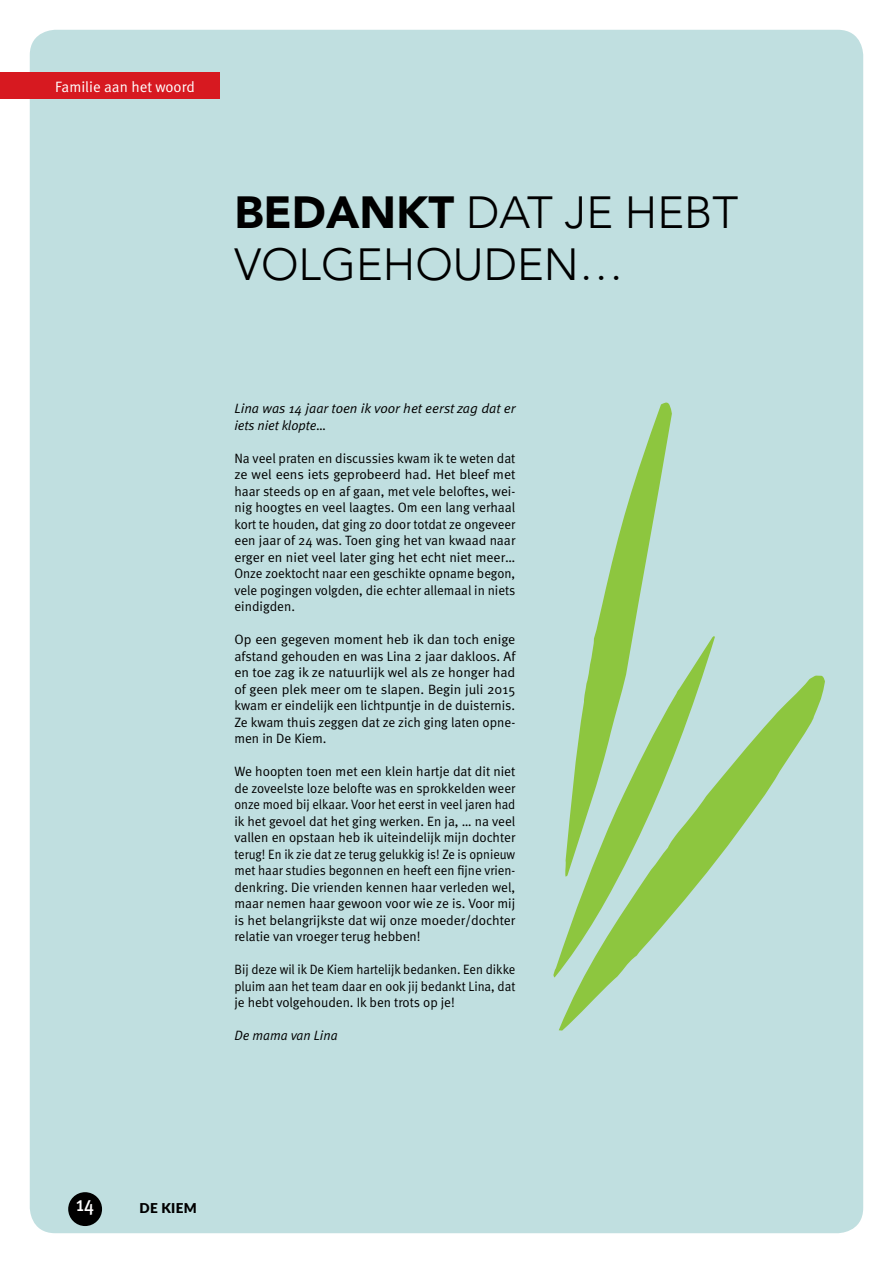
<style>
.page{position:relative;width:893px;height:1263px;background:#fff}
.page>*{position:absolute;margin:0;border:0;box-sizing:border-box;transform-origin:0 0}
.t1{font:300 45px/51.8px "Avenir";color:#000}
.t2{font:500 21px "Meta Cond";color:#fff}
.t3{font:15px "Meta Normal";color:#fff}
.t4{font:13.5px/16.5px "Meta Normal";color:#000;text-align:justify}
.t5{font:13.5px/16.5px "Meta Normal";color:#000;text-align:justify;scale:.94 1}
.t6{font:italic 13.5px/16.5px "Meta Normal";color:#000}
.t7{font:900 13.5px "Lato";letter-spacing:.02em;color:#000}
.s1{font-weight:900}
</style>
<div class="page">
<div style="left:30px;top:30px;width:833px;height:1203px;background:#c0dfe0;border-radius:26px"></div>
<div style="left:0;top:73px;width:219px;height:26px;background:#d71920"></div>
<svg style="left:594px;top:402px;width:78px;height:234px"></svg>
<svg style="left:553px;top:636px;width:162px;height:341px"></svg>
<svg style="left:559px;top:676px;width:266px;height:354px"></svg>
<div style="left:68px;top:1192px;width:34px;height:34px;background:#000;border-radius:50%"></div>
<p class="t3" style="left:55px;top:78px;width:141px">Familie aan het woord</p>
<h1 class="t1" style="left:234px;top:187px;width:505px"><span class="s1">BEDANKT</span> DAT JE HEBT<br>VOLGEHOUDEN…</h1>
<p class="t6" style="left:234px;top:400px;width:283px">Lina was 14 jaar toen ik voor het eerst zag dat er iets niet klopte…</p>
<p class="t4" style="left:234px;top:450px;width:283px">Na veel praten en discussies kwam ik te weten dat ze wel eens iets geprobeerd had. Het bleef met haar steeds op en af gaan, met vele beloftes, wei&shy;nig hoogtes en veel laagtes. Om een lang verhaal kort te houden, dat ging zo door totdat ze ongeveer een jaar of 24 was. Toen ging het van kwaad naar erger en niet veel later ging het echt niet meer… Onze zoektocht naar een geschikte opname begon, vele pogingen volgden, die echter allemaal in niets eindigden.</p>
<p class="t4" style="left:234px;top:631px;width:282px">Op een gegeven moment heb ik dan toch enige afstand gehouden en was Lina 2 jaar dakloos. Af en toe zag ik ze natuurlijk wel als ze honger had of geen plek meer om te slapen. Begin juli 2015 kwam er eindelijk een lichtpuntje in de duisternis.<br>Ze kwam thuis zeggen dat ze zich ging laten opne&shy;men in De Kiem.</p>
<p class="t4" style="left:234px;top:763px;width:282px">We hoopten toen met een klein hartje dat dit niet de zoveelste loze belofte was en sprokkelden weer onze moed bij elkaar. Voor het eerst in veel jaren had ik het gevoel dat het ging werken. En ja, … na veel vallen en opstaan heb ik uiteindelijk mijn dochter terug! En ik zie dat ze terug gelukkig is! Ze is opnieuw met haar studies begonnen en heeft een fijne vrien&shy;denkring. Die vrienden kennen haar verleden wel, maar nemen haar gewoon voor wie ze is. Voor mij is het belangrijkste dat wij onze moeder/dochter relatie van vroeger terug hebben!</p>
<p class="t5" style="left:234px;top:961px;width:300px">Bij deze wil ik De Kiem hartelijk bedanken. Een dikke pluim aan het team daar en ook jij bedankt Lina, dat je hebt volgehouden. Ik ben trots op je!</p>
<p class="t6" style="left:234px;top:1027px;width:105px">De mama van Lina</p>
<h2 class="t2" style="left:76px;top:1192px;width:20px">14</h2>
<p class="t7" style="left:140px;top:1198px;width:59px">DE KIEM</p>
</div>
